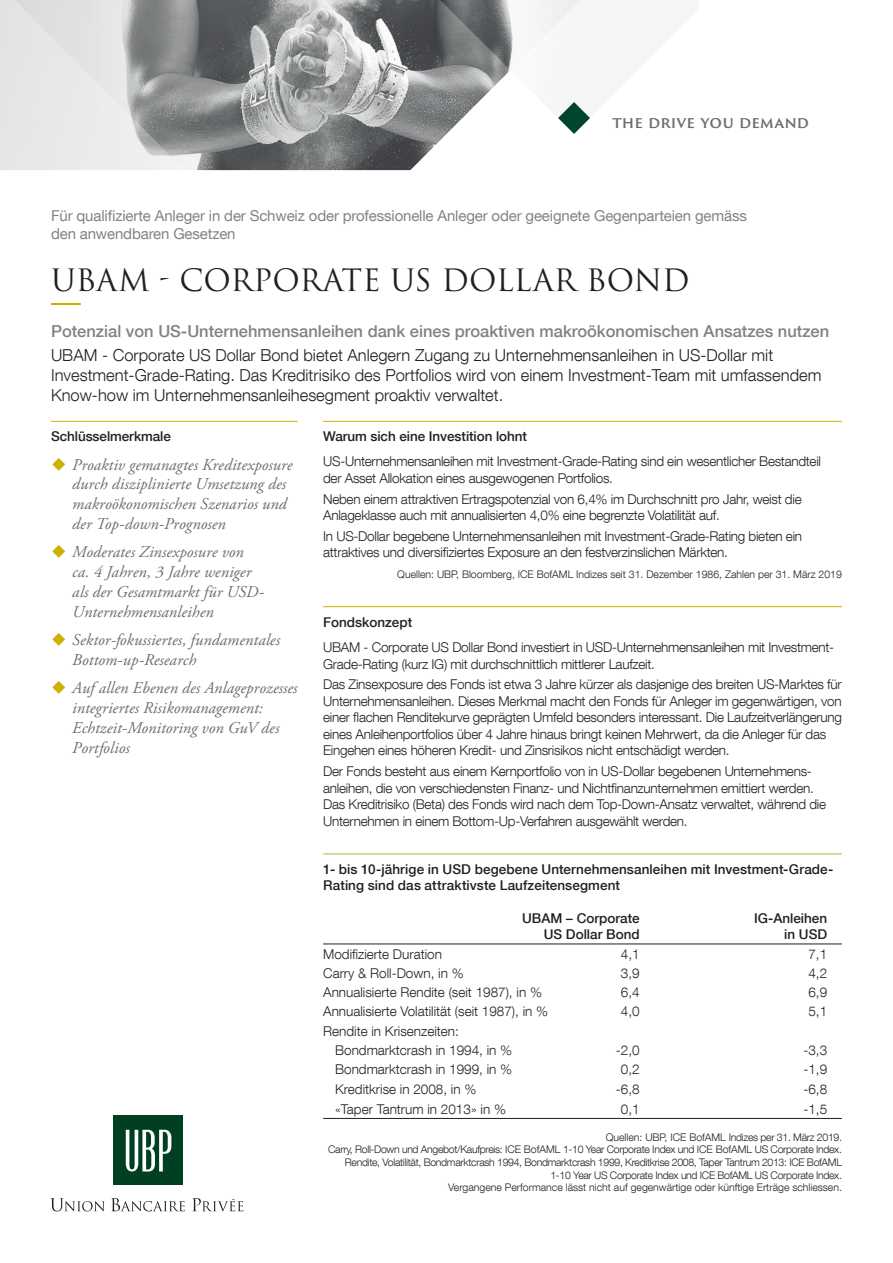
<style>
.page{position:relative;width:893px;height:1263px;background:#fff}
.page>*{position:absolute;margin:0;border:0;box-sizing:border-box;transform-origin:0 0}
.nom_du_fonds{font:30px "Trajan Pro 3";color:#231f20}
.t1{font:italic 16.5px/19.8px "Adobe Garamond Pro";letter-spacing:.005em;color:#6c6d70}
.Texte_Intro{font:300 16.5px/19.8px "Helvetica Neue LT Com";color:#231f20}
.Texte_Intro-2{font:500 16.5px "Helvetica Neue LT Com";color:#808285}
.Tagline{font:600 15.45px "Trajan Sans Pro";letter-spacing:.005em;color:#6c6d70}
.For_qualified_invest{font:15px/18px "Helvetica Neue LT Com";letter-spacing:-.01em;color:#808285}
.Texte{font:300 13.5px/16.5px "Helvetica Neue LT Com";letter-spacing:-.02em;color:#231f20}
.Texte-2{font:300 13.5px "Helvetica Neue LT Com";color:#231f20}
.Titre_Niv_3{font:500 13.5px/16.2px "Helvetica Neue LT Com";letter-spacing:.005em;color:#231f20}
.Titre_Niv_2{font:500 13.5px "Helvetica Neue LT Com";letter-spacing:-.005em;color:#231f20}
.Sources{font:300 10.5px/12.6px "Helvetica Neue LT Com";letter-spacing:-.03em;color:#231f20;text-align:right}
.Sources-2{font:300 10.5px "Helvetica Neue LT Com";color:#231f20}
</style>
<div class="page">
<svg style="left:50px;top:1198px;width:55px;height:13px"></svg>
<svg style="left:111px;top:1198px;width:74px;height:13px"></svg>
<svg style="left:192px;top:1198px;width:51px;height:13px"></svg>
<div style="left:113px;top:1116px;width:70px;height:69px;background:#003f22"></div>
<svg style="left:126px;top:1130px;width:45px;height:41px"></svg>
<hr style="left:51px;top:303px;width:30px;height:2px;background:#ceb000">
<hr style="left:323px;top:421px;width:519px;height:1px;background:#ceb000">
<hr style="left:323px;top:606px;width:519px;height:1px;background:#ceb000">
<hr style="left:51px;top:421px;width:247px;height:1px;background:#ceb000">
<hr style="left:323px;top:853px;width:519px;height:1px;background:#bcaf3f">
<hr style="left:323px;top:944px;width:519px;height:1px;background:#231f20">
<hr style="left:323px;top:1118px;width:519px;height:1px;background:#231f20">
<svg style="left:185px;top:0;width:325px;height:170px;background:#919294"></svg>
<svg style="left:0;top:0;width:185px;height:170px;background:#ced0d0"></svg>
<svg style="left:510px;top:0;width:112px;height:134px"></svg>
<p class="Tagline" style="left:612px;top:111px;width:198px">THE DRIVE YOU DEMAND</p>
<p class="For_qualified_invest" style="left:51px;top:206px;width:697px">Für qualifizierte Anleger in der Schweiz oder professionelle Anleger oder geeignete Gegenparteien gemäss den anwendbaren Gesetzen</p>
<p class="nom_du_fonds" style="left:51px;top:260px;width:640px">UBAM - CORPORATE US DOLLAR BOND</p>
<p class="Texte_Intro-2" style="left:51px;top:321px;width:780px">Potenzial von US-Unternehmensanleihen dank eines proaktiven makroökonomischen Ansatzes nutzen</p>
<p class="Texte_Intro" style="left:51px;top:345px;width:772px">UBAM - Corporate US Dollar Bond bietet Anlegern Zugang zu Unternehmensanleihen in US-Dollar mit<br>Investment-Grade-Rating. Das Kreditrisiko des Portfolios wird von einem Investment-Team mit umfassendem<br>Know-how im Unternehmensanleihesegment proaktiv verwaltet.</p>
<p class="Titre_Niv_2" style="left:323px;top:428px;width:205px">Warum sich eine Investition lohnt</p>
<p class="Texte" style="left:323px;top:453px;width:499px">US-Unternehmensanleihen mit Investment-Grade-Rating sind ein wesentlicher Bestandteil der Asset Allokation eines ausgewogenen Portfolios.</p>
<p class="Texte" style="left:323px;top:490px;width:480px">Neben einem attraktiven Ertragspotenzial von 6,4% im Durchschnitt pro Jahr, weist die<br>Anlageklasse auch mit annualisierten 4,0% eine begrenzte Volatilität auf.</p>
<p class="Texte" style="left:323px;top:527px;width:480px">In US-Dollar begebene Unternehmensanleihen mit Investment-Grade-Rating bieten ein attraktives und diversifiziertes Exposure an den festverzinslichen Märkten.</p>
<p class="Sources-2" style="left:397px;top:568px;width:446px">Quellen: UBP, Bloomberg, ICE BofAML Indizes seit 31. Dezember 1986, Zahlen per 31. März 2019</p>
<p class="Titre_Niv_3" style="left:323px;top:613px;width:91px">Fondskonzept</p>
<p class="Texte" style="left:323px;top:639px;width:513px">UBAM - Corporate US Dollar Bond investiert in USD-Unternehmensanleihen mit Investment-<br>Grade-Rating (kurz IG) mit durchschnittlich mittlerer Laufzeit.</p>
<p class="Texte" style="left:323px;top:676px;width:520px">Das Zinsexposure des Fonds ist etwa 3 Jahre kürzer als dasjenige des breiten US-Marktes für Unternehmensanleihen. Dieses Merkmal macht den Fonds für Anleger im gegenwärtigen, von einer flachen Renditekurve geprägten Umfeld besonders interessant. Die Laufzeitverlängerung eines Anleihenportfolios über 4 Jahre hinaus bringt keinen Mehrwert, da die Anleger für das Eingehen eines höheren Kredit- und Zinsrisikos nicht entschädigt werden.</p>
<p class="Texte" style="left:323px;top:763px;width:504px">Der Fonds besteht aus einem Kernportfolio von in US-Dollar begebenen Unternehmens&shy;anleihen, die von verschiedensten Finanz- und Nichtfinanzunternehmen emittiert werden.<br>Das Kreditrisiko (Beta) des Fonds wird nach dem Top-Down-Ansatz verwaltet, während die Unternehmen in einem Bottom-Up-Verfahren ausgewählt werden.</p>
<p class="Titre_Niv_2" style="left:51px;top:428px;width:121px">Schlüsselmerkmale</p>
<p class="t1" style="left:72px;top:455px;width:222px">Proaktiv gemanagtes Kreditexposure durch disziplinierte Umsetzung des makroökonomischen Szenarios und der Top-down-Prognosen</p>
<p class="t1" style="left:72px;top:543px;width:193px">Moderates Zinsexposure von ca. 4 Jahren, 3 Jahre weniger als der Gesamtmarkt für USD-<br>Unternehmensanleihen</p>
<p class="t1" style="left:72px;top:630px;width:209px">Sektor-fokussiertes, fundamentales<br>Bottom-up-Research</p>
<p class="t1" style="left:72px;top:678px;width:227px">Auf allen Ebenen des Anlageprozesses integriertes Risikomanagement:<br>Echtzeit-Monitoring von GuV des<br>Portfolios</p>
<p class="Titre_Niv_3" style="left:323px;top:861px;width:512px">1- bis 10-jährige in USD begebene Unternehmensanleihen mit Investment-Grade-<br>Rating sind das attraktivste Laufzeitensegment</p>
<p class="Titre_Niv_3" style="left:522px;top:910px;width:119px">UBAM – Corporate</p>
<p class="Titre_Niv_3" style="left:754px;top:910px;width:75px">IG-Anleihen</p>
<p class="Titre_Niv_3" style="left:544px;top:926px;width:98px">US Dollar Bond</p>
<p class="Titre_Niv_3" style="left:784px;top:926px;width:44px">in USD</p>
<p class="Texte-2" style="left:323px;top:946px;width:120px">Modifizierte Duration</p>
<p class="Texte" style="left:621px;top:945px;width:20px">4,1</p>
<p class="Texte" style="left:808px;top:945px;width:20px">7,1</p>
<p class="Texte-2" style="left:323px;top:965px;width:142px">Carry &amp; Roll-Down, in %</p>
<p class="Texte" style="left:621px;top:965px;width:20px">3,9</p>
<p class="Texte" style="left:808px;top:965px;width:20px">4,2</p>
<p class="Texte-2" style="left:323px;top:984px;width:220px">Annualisierte Rendite (seit 1987), in %</p>
<p class="Texte" style="left:621px;top:984px;width:20px">6,4</p>
<p class="Texte" style="left:808px;top:984px;width:20px">6,9</p>
<p class="Texte-2" style="left:323px;top:1003px;width:227px">Annualisierte Volatilität (seit 1987), in %</p>
<p class="Texte" style="left:621px;top:1003px;width:20px">4,0</p>
<p class="Texte" style="left:808px;top:1003px;width:20px">5,1</p>
<p class="Texte-2" style="left:323px;top:1023px;width:137px">Rendite in Krisenzeiten:</p>
<p class="Texte-2" style="left:335px;top:1042px;width:179px">Bondmarktcrash in 1994, in %</p>
<p class="Texte" style="left:616px;top:1042px;width:25px">-2,0</p>
<p class="Texte" style="left:803px;top:1042px;width:25px">-3,3</p>
<p class="Texte-2" style="left:335px;top:1061px;width:179px">Bondmarktcrash in 1999, in %</p>
<p class="Texte" style="left:621px;top:1061px;width:20px">0,2</p>
<p class="Texte" style="left:803px;top:1061px;width:25px">-1,9</p>
<p class="Texte-2" style="left:335px;top:1080px;width:143px">Kreditkrise in 2008, in %</p>
<p class="Texte" style="left:616px;top:1080px;width:25px">-6,8</p>
<p class="Texte" style="left:803px;top:1080px;width:25px">-6,8</p>
<p class="Texte-2" style="left:335px;top:1101px;width:172px">«Taper Tantrum in 2013» in %</p>
<p class="Texte" style="left:621px;top:1100px;width:20px">0,1</p>
<p class="Texte" style="left:803px;top:1100px;width:25px">-1,5</p>
<p class="Sources" style="left:328px;top:1130px;width:515px">Quellen: UBP, ICE BofAML Indizes per 31. März 2019.<br>Carry, Roll-Down und Angebot/Kaufpreis: ICE BofAML 1-10 Year Corporate Index und ICE BofAML US Corporate Index.<br>Rendite, Volatilität, Bondmarktcrash 1994, Bondmarktcrash 1999, Kreditkrise 2008, Taper Tantrum 2013: ICE BofAML 1-10 Year US Corporate Index und ICE BofAML US Corporate Index.</p>
<p class="Sources-2" style="left:448px;top:1181px;width:395px">Vergangene Performance lässt nicht auf gegenwärtige oder künftige Erträge schliessen.</p>
</div>
